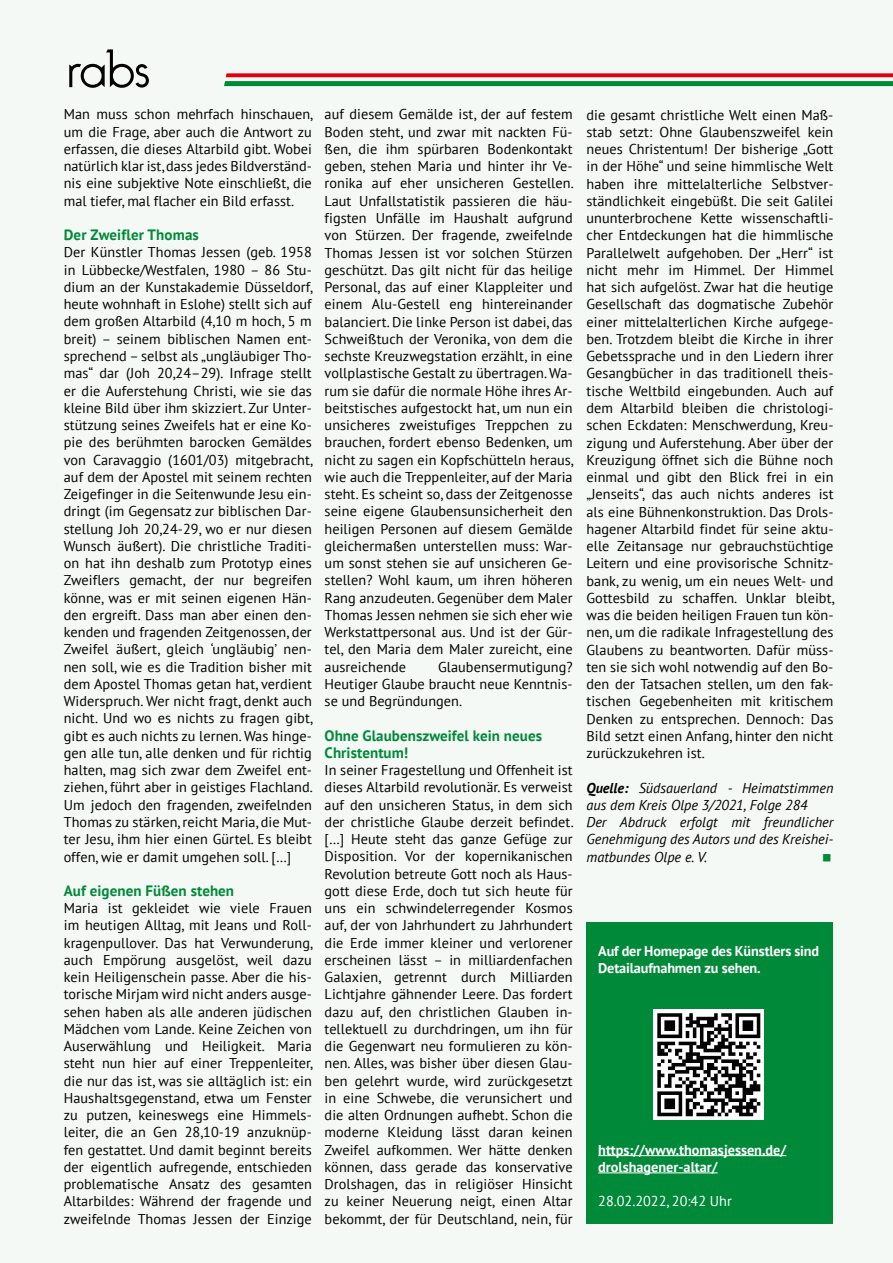
<style>
.page{position:relative;width:893px;height:1263px;background:#f4f9f5}
.page>*{position:absolute;margin:0;border:0;box-sizing:border-box;transform-origin:0 0}
.t1{font:300 52.65px "Bellerose";color:#000}
.t2{font:700 15px/17.2px "PT Sans";letter-spacing:.005em;color:#008939}
.t3{font:14.25px/17.2px "PT Sans";letter-spacing:.005em;color:#000;text-align:justify}
.t4{font:italic 14.25px/17.2px "PT Sans";color:#000}
.t5{font:700 14.25px/17.2px "PT Sans";letter-spacing:-.01em;color:#fff}
.t6{font:14.25px "PT Sans";color:#fff}
.s1{font-style:italic;font-size:33px;color:#008939}
.s2{font-style:italic;font-size:33px;color:#565655}
.s3{font-style:italic;font-size:33px;color:#e3000c}
.s4{font-weight:700}
</style>
<div class="page">
<svg style="left:224px;top:73px;width:669px;height:13px"></svg>
<div style="left:586px;top:922px;width:247px;height:301px;background:#008939"></div>
<hr style="left:598px;top:1155px;width:188px;height:1px;background:#fff">
<hr style="left:598px;top:1172px;width:120px;height:1px;background:#fff">
<div style="left:654px;top:1010px;width:110px;height:110px;background:#fff"></div>
<svg style="left:657px;top:1013px;width:103px;height:103px"></svg>
<h1 class="t1" style="left:68px;top:38px;width:151px">rabs <span class="s1">N</span><span class="s2">R</span><span class="s3">W</span></h1>
<p class="t3" style="left:64px;top:105px;width:251px">Man muss schon mehrfach hinschauen, um die Frage, aber auch die Antwort zu erfassen, die dieses Altarbild gibt. Wobei natürlich klar ist, dass jedes Bildverständ&shy;nis eine subjektive Note einschließt, die mal tiefer, mal flacher ein Bild erfasst.</p>
<p class="t2" style="left:64px;top:226px;width:137px">Der Zweifler Thomas</p>
<p class="t3" style="left:64px;top:243px;width:251px">Der Künstler Thomas Jessen (geb. 1958 in Lübbecke/Westfalen, 1980 – 86 Stu&shy;dium an der Kunstakademie Düsseldorf, heute wohnhaft in Eslohe) stellt sich auf dem großen Altarbild (4,10 m hoch, 5 m breit) – seinem biblischen Namen ent&shy;sprechend – selbst als „ungläubiger Tho&shy;mas“ dar (Joh 20,24–29). Infrage stellt er die Auferstehung Christi, wie sie das kleine Bild über ihm skizziert. Zur Unter&shy;stützung seines Zweifels hat er eine Ko&shy;pie des berühmten barocken Gemäldes von Caravaggio (1601/03) mitgebracht, auf dem der Apostel mit seinem rechten Zeigefinger in die Seitenwunde Jesu ein&shy;dringt (im Gegensatz zur biblischen Dar&shy;stellung Joh 20,24-29, wo er nur diesen Wunsch äußert). Die christliche Traditi&shy;on hat ihn deshalb zum Prototyp eines Zweiflers gemacht, der nur begreifen könne, was er mit seinen eigenen Hän&shy;den ergreift. Dass man aber einen den&shy;kenden und fragenden Zeitgenossen, der Zweifel äußert, gleich ‘ungläubig’ nen&shy;nen soll, wie es die Tradition bisher mit dem Apostel Thomas getan hat, verdient Widerspruch. Wer nicht fragt, denkt auch nicht. Und wo es nichts zu fragen gibt, gibt es auch nichts zu lernen. Was hinge&shy;gen alle tun, alle denken und für richtig halten, mag sich zwar dem Zweifel ent&shy;ziehen, führt aber in geistiges Flachland.<br>Um jedoch den fragenden, zweifelnden Thomas zu stärken, reicht Maria, die Mut&shy;ter Jesu, ihm hier einen Gürtel. Es bleibt offen, wie er damit umgehen soll. […]</p>
<p class="t2" style="left:64px;top:881px;width:172px">Auf eigenen Füßen stehen</p>
<p class="t3" style="left:64px;top:899px;width:251px">Maria ist gekleidet wie viele Frauen im heutigen Alltag, mit Jeans und Roll&shy;kragenpullover. Das hat Verwunderung, auch Empörung ausgelöst, weil dazu kein Heiligenschein passe. Aber die his&shy;torische Mirjam wird nicht anders ausge&shy;sehen haben als alle anderen jüdischen Mädchen vom Lande. Keine Zeichen von Auserwählung und Heiligkeit. Maria steht nun hier auf einer Treppenleiter, die nur das ist, was sie alltäglich ist: ein Haushaltsgegenstand, etwa um Fenster zu putzen, keineswegs eine Himmels&shy;leiter, die an Gen 28,10-19 anzuknüp&shy;fen gestattet. Und damit beginnt bereits der eigentlich aufregende, entschieden problematische Ansatz des gesamten Altarbildes: Während der fragende und zweifelnde Thomas Jessen der Einzige</p>
<p class="t3" style="left:325px;top:105px;width:251px">auf diesem Gemälde ist, der auf festem Boden steht, und zwar mit nackten Fü&shy;ßen, die ihm spürbaren Bodenkontakt geben, stehen Maria und hinter ihr Ve&shy;ronika auf eher unsicheren Gestellen.<br>Laut Unfallstatistik passieren die häu&shy;figsten Unfälle im Haushalt aufgrund von Stürzen. Der fragende, zweifelnde Thomas Jessen ist vor solchen Stürzen geschützt. Das gilt nicht für das heilige Personal, das auf einer Klappleiter und einem Alu-Gestell eng hintereinander balanciert. Die linke Person ist dabei, das Schweißtuch der Veronika, von dem die sechste Kreuzwegstation erzählt, in eine vollplastische Gestalt zu übertragen. Wa&shy;rum sie dafür die normale Höhe ihres Ar&shy;beitstisches aufgestockt hat, um nun ein unsicheres zweistufiges Treppchen zu brauchen, fordert ebenso Bedenken, um nicht zu sagen ein Kopfschütteln heraus, wie auch die Treppenleiter, auf der Maria steht. Es scheint so, dass der Zeitgenosse seine eigene Glaubensunsicherheit den heiligen Personen auf diesem Gemälde gleichermaßen unterstellen muss: War&shy;um sonst stehen sie auf unsicheren Ge&shy;stellen? Wohl kaum, um ihren höheren Rang anzudeuten. Gegenüber dem Maler Thomas Jessen nehmen sie sich eher wie Werkstattpersonal aus. Und ist der Gür&shy;tel, den Maria dem Maler zureicht, eine ausreichende</p>
<p class="t3" style="left:325px;top:658px;width:250px;text-indent:113px">Glaubensermutigung?<br>Heutiger Glaube braucht neue Kenntnis&shy;se und Begründungen.</p>
<p class="t2" style="left:325px;top:726px;width:219px">Ohne Glaubenszweifel kein neues<br>Christentum!</p>
<p class="t3" style="left:325px;top:761px;width:251px">In seiner Fragestellung und Offenheit ist dieses Altarbild revolutionär. Es verweist auf den unsicheren Status, in dem sich der christliche Glaube derzeit befindet. […] Heute steht das ganze Gefüge zur Disposition. Vor der kopernikanischen Revolution betreute Gott noch als Haus&shy;gott diese Erde, doch tut sich heute für uns ein schwindelerregender Kosmos auf, der von Jahrhundert zu Jahrhundert die Erde immer kleiner und verlorener erscheinen lässt – in milliardenfachen Galaxien, getrennt durch Milliarden Lichtjahre gähnender Leere. Das fordert dazu auf, den christlichen Glauben in&shy;tellektuell zu durchdringen, um ihn für die Gegenwart neu formulieren zu kön&shy;nen. Alles, was bisher über diesen Glau&shy;ben gelehrt wurde, wird zurückgesetzt in eine Schwebe, die verunsichert und die alten Ordnungen aufhebt. Schon die moderne Kleidung lässt daran keinen Zweifel aufkommen. Wer hätte denken können, dass gerade das konservative Drolshagen, das in religiöser Hinsicht zu keiner Neuerung neigt, einen Altar bekommt, der für Deutschland, nein, für</p>
<p class="t3" style="left:586px;top:106px;width:250px">die gesamt christliche Welt einen Maß&shy;stab setzt: Ohne Glaubenszweifel kein neues Christentum! Der bisherige „Gott in der Höhe“ und seine himmlische Welt haben ihre mittelalterliche Selbstver&shy;ständlichkeit eingebüßt. Die seit Galilei ununterbrochene Kette wissenschaftli&shy;cher Entdeckungen hat die himmlische Parallelwelt aufgehoben. Der „Herr“ ist nicht mehr im Himmel. Der Himmel hat sich aufgelöst. Zwar hat die heutige Gesellschaft das dogmatische Zubehör einer mittelalterlichen Kirche aufgege&shy;ben. Trotzdem bleibt die Kirche in ihrer Gebetssprache und in den Liedern ihrer Gesangbücher in das traditionell theis&shy;tische Weltbild eingebunden. Auch auf dem Altarbild bleiben die christologi&shy;schen Eckdaten: Menschwerdung, Kreu&shy;zigung und Auferstehung. Aber über der Kreuzigung öffnet sich die Bühne noch einmal und gibt den Blick frei in ein „Jenseits“, das auch nichts anderes ist als eine Bühnenkonstruktion. Das Drols&shy;hagener Altarbild findet für seine aktu&shy;elle Zeitansage nur gebrauchstüchtige Leitern und eine provisorische Schnitz&shy;bank, zu wenig, um ein neues Welt- und Gottesbild zu schaffen. Unklar bleibt, was die beiden heiligen Frauen tun kön&shy;nen, um die radikale Infragestellung des Glaubens zu beantworten. Dafür müss&shy;ten sie sich wohl notwendig auf den Bo&shy;den der Tatsachen stellen, um den fak&shy;tischen Gegebenheiten mit kritischem Denken zu entsprechen. Dennoch: Das Bild setzt einen Anfang, hinter den nicht zurückzukehren ist.</p>
<p class="t4" style="left:586px;top:779px;width:248px"><span class="s4">Quelle:</span> Südsauerland - Heimatstimmen aus dem Kreis Olpe 3/2021, Folge 284<br>Der Abdruck erfolgt mit freundlicher Genehmigung des Autors und des Kreishei&shy;matbundes Olpe e. V.</p>
<p class="t5" style="left:598px;top:942px;width:223px">Auf der Homepage des Künstlers sind<br>Detailaufnahmen zu sehen.</p>
<p class="t5" style="left:598px;top:1141px;width:190px">https://www.thomasjessen.de/ drolshagener-altar/</p>
<p class="t6" style="left:598px;top:1192px;width:135px">28.02.2022, 20:42 Uhr</p>
</div>
